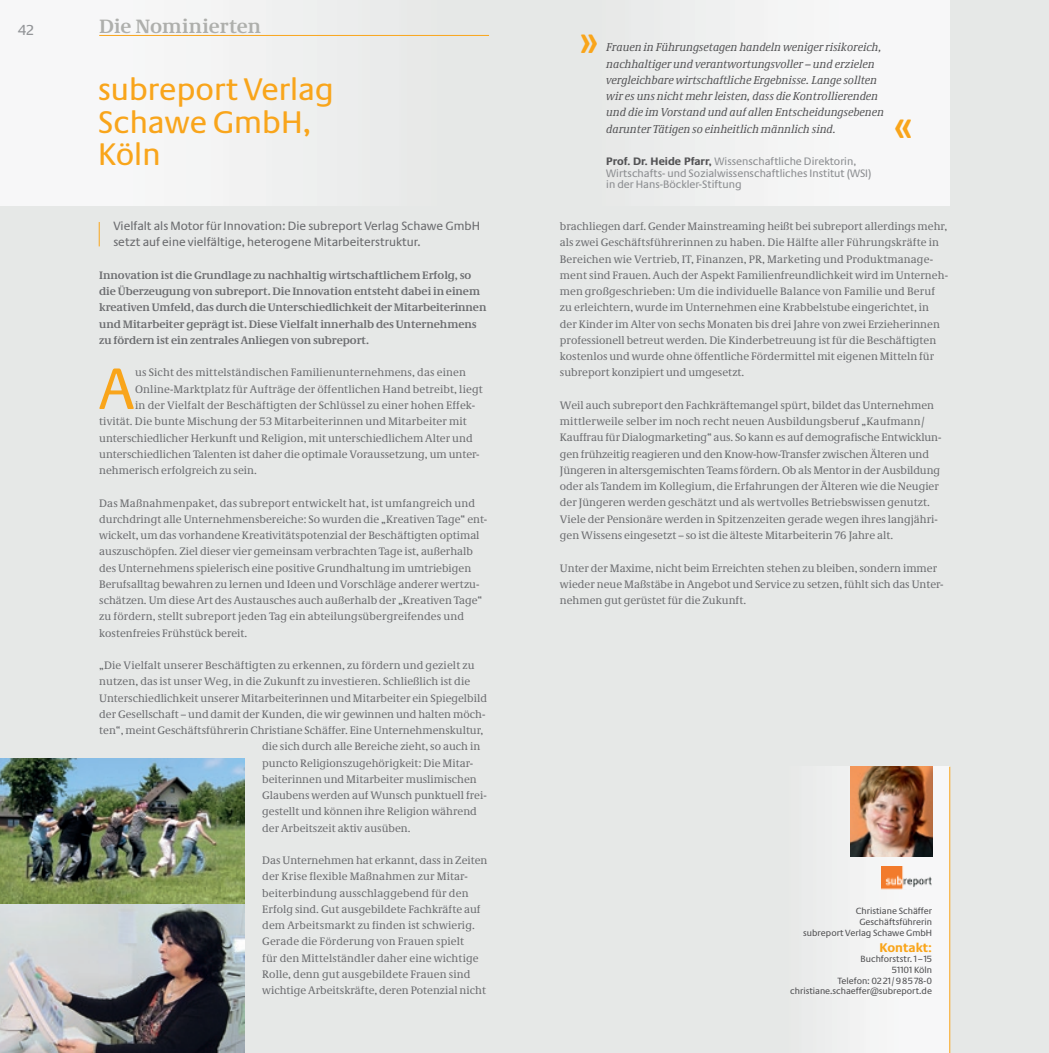
<style>
.page{position:relative;width:1049px;height:1053px;background:#fff}
.page>*{position:absolute;margin:0;border:0;box-sizing:border-box;transform-origin:0 0}
.t1{font:60px "Neue Praxis";color:#f9a51b}
.t2{font:700 45px "Neue Demos";color:#f9a51b}
.t3{font:32.5px/32.5px "Neue Praxis";color:#f9a51b}
.t4{font:700 20px "Neue Demos";letter-spacing:.005em;color:#aeafac}
.t5{font:15px "Neue Praxis";color:#939598}
.t6{font:700 13.12px "Neue Praxis";color:#f9a51b}
.t7{font:12.5px/16.2px "Neue Praxis";color:#6c6d70}
.t8{font:italic 11.88px/16.2px "Neue Demos";letter-spacing:-.005em;color:#535355}
.t9{font:11.25px/16.2px "Neue Demos";color:#6c6d70}
.t10{font:700 11.25px/16.2px "Neue Demos";letter-spacing:-.005em;color:#6c6d70}
.t11{font:11.25px/11.2px "Neue Praxis";color:#8d8f92}
.t12{font:9.38px/10.6px "Neue Praxis";color:#535355;text-align:right}
.s1{font-weight:700;color:#535355}
</style>
<div class="page">
<div style="left:0;top:0;width:524px;height:1052px;background:#e6e8e7"></div>
<div style="left:524px;top:0;width:525px;height:1052px;background:#e6e8e7"></div>
<div style="left:560px;top:0;width:390px;height:206px;background:#f2f2f2"></div>
<div style="left:769px;top:766px;width:181px;height:286px;background:#eff0f0"></div>
<div style="left:0;top:0;width:489px;height:206px;background:#f2f2f2"></div>
<hr style="left:99px;top:35px;width:390px;height:1px;background:#f9a51b">
<img style="left:850px;top:766px;width:82px;height:90px">
<svg style="left:99px;top:222px;width:1px;height:24px"></svg>
<hr style="left:949px;top:766px;width:1px;height:286px;background:#f9a51b">
<img style="left:0;top:758px;width:244px;height:294px">
<img style="left:881px;top:866px;width:51px;height:22px">
<h3 class="t5" style="left:18px;top:21px;width:18px">42</h3>
<h3 class="t4" style="left:99px;top:14px;width:163px">Die Nominierten</h3>
<h3 class="t3" style="left:98px;top:73px;width:238px">subreport Verlag<br>Schawe GmbH,<br>Köln</h3>
<p class="t7" style="left:113px;top:218px;width:368px">Vielfalt als Motor für Innovation: Die subreport Verlag Schawe GmbH setzt auf eine vielfältige, heterogene Mitarbeiterstruktur.</p>
<p class="t10" style="left:99px;top:267px;width:389px">Innovation ist die Grundlage zu nachhaltig wirtschaftlichem Erfolg, so die Überzeugung von subreport. Die Innovation entsteht dabei in einem kreativen Umfeld, das durch die Unterschiedlichkeit der Mitarbeiterinnen und Mitarbeiter geprägt ist. Diese Vielfalt innerhalb des Unternehmens zu fördern ist ein zentrales Anliegen von subreport.</p>
<h1 class="t1" style="left:99px;top:352px;width:36px">A</h1>
<p class="t9" style="left:135px;top:364px;width:332px">us Sicht des mittelständischen Familienunternehmens, das einen</p>
<p class="t9" style="left:135px;top:380px;width:349px">Online-Marktplatz für Aufträge der öffentlichen Hand betreibt, liegt</p>
<p class="t9" style="left:135px;top:397px;width:341px">in der Vielfalt der Beschäftigten der Schlüssel zu einer hohen Effek-</p>
<p class="t9" style="left:99px;top:413px;width:369px">tivität. Die bunte Mischung der 53 Mitarbeiterinnen und Mitarbeiter mit</p>
<p class="t9" style="left:99px;top:429px;width:375px">unterschiedlicher Herkunft und Religion, mit unterschiedlichem Alter und</p>
<p class="t9" style="left:99px;top:445px;width:382px">unterschiedlichen Talenten ist daher die optimale Voraussetzung, um unter-</p>
<p class="t9" style="left:99px;top:462px;width:159px">nehmerisch erfolgreich zu sein.</p>
<p class="t9" style="left:99px;top:494px;width:390px">Das Maßnahmenpaket, das subreport entwickelt hat, ist umfangreich und durchdringt alle Unternehmensbereiche: So wurden die „Kreativen Tage“ ent&shy;wickelt, um das vorhandene Kreativitätspotenzial der Beschäftigten optimal auszuschöpfen. Ziel dieser vier gemeinsam verbrachten Tage ist, außerhalb des Unternehmens spielerisch eine positive Grundhaltung im umtriebigen Berufsalltag bewahren zu lernen und Ideen und Vorschläge anderer wertzu&shy;schätzen. Um diese Art des Austausches auch außerhalb der „Kreativen Tage“ zu fördern, stellt subreport jeden Tag ein abteilungsübergreifendes und kostenfreies Frühstück bereit.</p>
<p class="t9" style="left:99px;top:657px;width:377px">„Die Vielfalt unserer Beschäftigten zu erkennen, zu fördern und gezielt zu</p>
<p class="t9" style="left:99px;top:673px;width:372px">nutzen, das ist unser Weg, in die Zukunft zu investieren. Schließlich ist die</p>
<p class="t9" style="left:99px;top:689px;width:389px">Unterschiedlichkeit unserer Mitarbeiterinnen und Mitarbeiter ein Spiegelbild</p>
<p class="t9" style="left:99px;top:705px;width:388px">der Gesellschaft – und damit der Kunden, die wir gewinnen und halten möch-</p>
<p class="t9" style="left:99px;top:722px;width:386px">ten“, meint Geschäftsführerin Christiane Schäffer. Eine Unternehmenskultur,</p>
<p class="t9" style="left:262px;top:738px;width:219px">die sich durch alle Bereiche zieht, so auch in</p>
<p class="t9" style="left:262px;top:754px;width:212px">puncto Religionszugehörigkeit: Die Mitar-</p>
<p class="t9" style="left:262px;top:770px;width:216px">beiterinnen und Mitarbeiter muslimischen</p>
<p class="t9" style="left:262px;top:787px;width:226px">Glaubens werden auf Wunsch punktuell frei-</p>
<p class="t9" style="left:262px;top:803px;width:216px">gestellt und können ihre Religion während</p>
<p class="t9" style="left:262px;top:819px;width:150px">der Arbeitszeit aktiv ausüben.</p>
<p class="t9" style="left:262px;top:852px;width:227px">Das Unternehmen hat erkannt, dass in Zeiten der Krise flexible Maßnahmen zur Mitar&shy;beiterbindung ausschlaggebend für den Erfolg sind. Gut ausgebildete Fachkräfte auf dem Arbeitsmarkt zu finden ist schwierig.<br>Gerade die Förderung von Frauen spielt<br>für den Mittelständler daher eine wichtige Rolle, denn gut ausgebildete Frauen sind wichtige Arbeitskräfte, deren Potenzial nicht</p>
<h2 class="t2" style="left:579px;top:13px;width:21px">»</h2>
<p class="t8" style="left:606px;top:39px;width:279px">Frauen in Führungsetagen handeln weniger risikoreich, nachhaltiger und verantwortungsvoller – und erzielen vergleichbare wirtschaftliche Ergebnisse. Lange sollten wir es uns nicht mehr leisten, dass die Kontrollierenden und die im Vorstand und auf allen Entscheidungsebenen darunter Tätigen so einheitlich männlich sind.</p>
<p class="t11" style="left:606px;top:156px;width:267px"><span class="s1">Prof. Dr. Heide Pfarr,</span> Wissenschaftliche Direktorin,<br>Wirtschafts- und Sozialwissenschaftliches Institut (WSI) in der Hans-Böckler-Stiftung</p>
<h2 class="t2" style="left:894px;top:98px;width:21px">«</h2>
<p class="t9" style="left:560px;top:218px;width:390px">brachliegen darf. Gender Mainstreaming heißt bei subreport allerdings mehr, als zwei Geschäftsführerinnen zu haben. Die Hälfte aller Führungskräfte in Bereichen wie Vertrieb, IT, Finanzen, PR, Marketing und Produktmanage&shy;ment sind Frauen. Auch der Aspekt Familienfreundlichkeit wird im Unterneh&shy;men großgeschrieben: Um die individuelle Balance von Familie und Beruf zu erleichtern, wurde im Unternehmen eine Krabbelstube eingerichtet, in der Kinder im Alter von sechs Monaten bis drei Jahre von zwei Erzieherinnen professionell betreut werden. Die Kinderbetreuung ist für die Beschäftigten kostenlos und wurde ohne öffentliche Fördermittel mit eigenen Mitteln für subreport konzipiert und umgesetzt.</p>
<p class="t9" style="left:560px;top:397px;width:383px">Weil auch subreport den Fachkräftemangel spürt, bildet das Unternehmen mittlerweile selber im noch recht neuen Ausbildungsberuf „Kaufmann/ Kauffrau für Dialogmarketing“ aus. So kann es auf demografische Entwicklun&shy;gen frühzeitig reagieren und den Know-how-Transfer zwischen Älteren und Jüngeren in altersgemischten Teams fördern. Ob als Mentor in der Ausbildung oder als Tandem im Kollegium, die Erfahrungen der Älteren wie die Neugier der Jüngeren werden geschätzt und als wertvolles Betriebswissen genutzt.<br>Viele der Pensionäre werden in Spitzenzeiten gerade wegen ihres langjähri&shy;gen Wissens eingesetzt – so ist die älteste Mitarbeiterin 76 Jahre alt.</p>
<p class="t9" style="left:560px;top:559px;width:385px">Unter der Maxime, nicht beim Erreichten stehen zu bleiben, sondern immer wieder neue Maßstäbe in Angebot und Service zu setzen, fühlt sich das Unter&shy;nehmen gut gerüstet für die Zukunft.</p>
<p class="t12" style="left:803px;top:905px;width:130px">Christiane Schäffer<br>Geschäftsführerin<br>subreport Verlag Schawe GmbH</p>
<p class="t6" style="left:879px;top:939px;width:54px">Kontakt:</p>
<p class="t12" style="left:790px;top:953px;width:143px">Buchforststr. 1 – 15<br>51101 Köln<br>Telefon: 02 21/98578-0 christiane.schaeffer@subreport.de</p>
</div>
